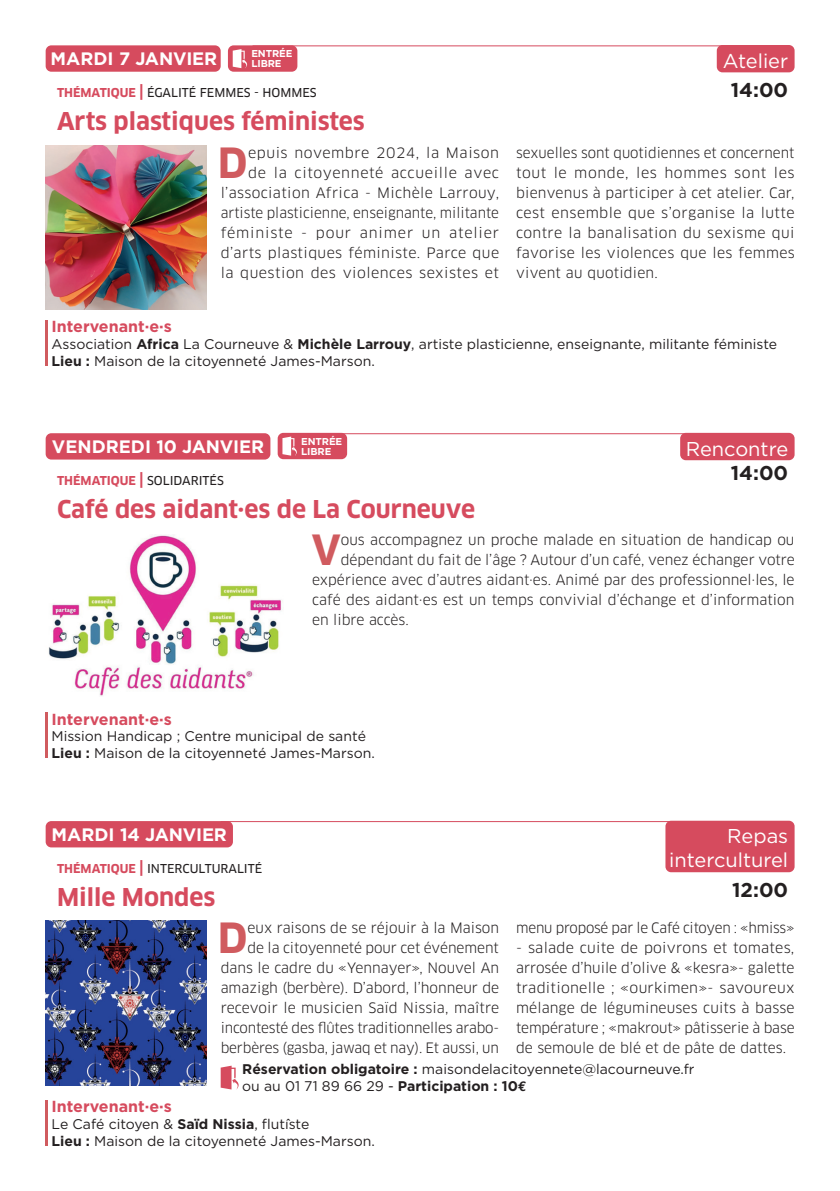
<style>
.page{position:relative;width:840px;height:1191px;background:#fff}
.page>*{position:absolute;margin:0;border:0;box-sizing:border-box;transform-origin:0 0}
.t1{font:700 40.6px "Clan OT";color:#d05b5f}
.t2{font:700 24px "Clan OT";color:#d64b5e}
.t3{font:20px/24px "Gotham";color:#fff;text-align:right}
.t4{font:700 20px "Gotham";color:#231f20}
.t5{font:700 18px "Gotham";letter-spacing:-.01em;color:#fff}
.t6{font:700 16px "Gotham";color:#d64b5e}
.t7{font:14px/20px "Clan OT";color:#231f20;text-align:justify}
.t8{font:14px/16.8px "Gotham";color:#231f20}
.t9{font:14px/20px "Clan OT";letter-spacing:.025em;color:#231f20;text-align:right}
.t10{font:12px "Clan OT News";color:#231f20}
.t11{font:700 10px/10px "Gotham";letter-spacing:-.01em;color:#fff}
.s1{font-family:"Clan OT";font-weight:700;color:#d64b5e}
.s2{font-family:"Clan OT";font-weight:700;font-size:16px;color:#d64b5e}
.s3{font-weight:700}
.s4{font-family:"Euro Mono";font-weight:700}
</style>
<div class="page">
<hr style="left:252px;top:45px;width:470px;height:1px;background:#d64b5e">
<hr style="left:220px;top:821px;width:502px;height:1px;background:#d64b5e">
<hr style="left:301px;top:433px;width:421px;height:1px;background:#d64b5e">
<div style="left:46px;top:45px;width:174px;height:27px;background:#d64b5e;border-radius:6px"></div>
<div style="left:228px;top:45px;width:69px;height:27px;background:#d64b5e;border-radius:6px"></div>
<div style="left:46px;top:821px;width:187px;height:26px;background:#d64b5e;border-radius:6px"></div>
<div style="left:46px;top:433px;width:224px;height:26px;background:#d64b5e;border-radius:6px"></div>
<div style="left:716px;top:45px;width:78px;height:27px;background:#d64b5e;border-radius:6px"></div>
<div style="left:665px;top:820px;width:129px;height:52px;background:#d64b5e;border-radius:6px"></div>
<div style="left:679px;top:433px;width:115px;height:27px;background:#d64b5e;border-radius:6px"></div>
<img style="left:45px;top:145px;width:161px;height:165px">
<img style="left:45px;top:921px;width:161px;height:164px">
<hr style="left:45px;top:320px;width:3px;height:45px;background:#d05b5f">
<hr style="left:45px;top:1100px;width:3px;height:45px;background:#d05b5f">
<hr style="left:45px;top:713px;width:3px;height:45px;background:#d05b5f">
<svg style="left:232px;top:49px;width:16px;height:19px"></svg>
<svg style="left:220px;top:1065px;width:19px;height:24px"></svg>
<img style="left:48px;top:534px;width:235px;height:162px">
<div style="left:277px;top:433px;width:70px;height:26px;background:#d64b5e;border-radius:6px"></div>
<svg style="left:282px;top:436px;width:15px;height:20px"></svg>
<p class="t11" style="left:251px;top:48px;width:43px">ENTRÉE<br>LIBRE</p>
<p class="t10" style="left:57px;top:85px;width:261px"><span class="s1">THÉMATIQUE</span> <span class="s2">|</span> ÉGALITÉ FEMMES - HOMMES</p>
<p class="t5" style="left:51px;top:48px;width:168px">MARDI 7 JANVIER</p>
<h2 class="t2" style="left:57px;top:108px;width:309px">Arts plastiques féministes</h2>
<h3 class="t3" style="left:722px;top:48px;width:67px">Atelier</h3>
<h3 class="t4" style="left:730px;top:79px;width:59px">14:00</h3>
<p class="t9" style="left:220px;top:142px;width:280px">epuis novembre 2024, la Maison<br>de la citoyenneté accueille avec l’association Africa - Michèle Larrouy, artiste plasticienne, enseignante, militante féministe - pour animer un atelier d’arts plastiques féministe. Parce que la question des violences sexistes et</p>
<p class="t7" style="left:516px;top:142px;width:280px">sexuelles sont quotidiennes et concernent tout le monde, les hommes sont les bienvenus à participer à cet atelier. Car, cest ensemble que s’organise la lutte contre la banalisation du sexisme qui favorise les violences que les femmes vivent au quotidien.</p>
<h1 class="t1" style="left:218px;top:139px;width:31px">D</h1>
<p class="t6" style="left:51px;top:317px;width:122px">Intervenant·e·s</p>
<p class="t8" style="left:51px;top:335px;width:726px">Association <span class="s3">Africa</span> La Courneuve &amp; <span class="s3">Michèle Larrouy</span>, artiste plasticienne, enseignante, militante féministe<br><span class="s3">Lieu :</span> Maison de la citoyenneté James-Marson.</p>
<p class="t5" style="left:52px;top:436px;width:213px">VENDREDI 10 JANVIER</p>
<p class="t11" style="left:301px;top:436px;width:43px">ENTRÉE<br>LIBRE</p>
<p class="t10" style="left:57px;top:473px;width:168px"><span class="s1">THÉMATIQUE</span> <span class="s2">|</span> SOLIDARITÉS</p>
<h2 class="t2" style="left:57px;top:495px;width:419px">Café des aidant·es de La Courneuve</h2>
<h3 class="t3" style="left:685px;top:436px;width:104px">Rencontre</h3>
<h3 class="t4" style="left:730px;top:461px;width:59px">14:00</h3>
<h1 class="t1" style="left:312px;top:527px;width:30px">V</h1>
<p class="t7" style="left:340px;top:530px;width:455px">ous accompagnez un proche malade en situation de handicap ou</p>
<p class="t7" style="left:340px;top:550px;width:455px">dépendant du fait de l’âge ? Autour d’un café, venez échanger votre</p>
<p class="t7" style="left:312px;top:570px;width:483px">expérience avec d’autres aidant·es. Animé par des professionnel·les, le</p>
<p class="t7" style="left:312px;top:590px;width:483px">café des aidant·es est un temps convivial d’échange et d’information</p>
<p class="t7" style="left:312px;top:610px;width:98px">en libre accès.</p>
<p class="t6" style="left:51px;top:709px;width:122px">Intervenant·e·s</p>
<p class="t8" style="left:51px;top:727px;width:324px">Mission Handicap ; Centre municipal de santé<br><span class="s3">Lieu :</span> Maison de la citoyenneté James-Marson.</p>
<p class="t5" style="left:52px;top:824px;width:177px">MARDI 14 JANVIER</p>
<p class="t10" style="left:57px;top:861px;width:206px"><span class="s1">THÉMATIQUE</span> <span class="s2">|</span> INTERCULTURALITÉ</p>
<h2 class="t2" style="left:57px;top:883px;width:160px">Mille Mondes</h2>
<h3 class="t3" style="left:668px;top:824px;width:121px">Repas interculturel</h3>
<h3 class="t4" style="left:731px;top:878px;width:58px">12:00</h3>
<p class="t7" style="left:220px;top:918px;width:280px;text-align:right">eux raisons de se réjouir à la Maison<br>de la citoyenneté pour cet événement dans le cadre du «Yennayer», Nouvel An amazigh (berbère). D’abord, l’honneur de recevoir le musicien Saïd Nissia, maître incontesté des flûtes traditionnelles arabo&shy;berbères (gasba, jawaq et nay). Et aussi, un</p>
<p class="t7" style="left:516px;top:918px;width:280px">menu proposé par le Café citoyen : «hmiss»</p>
<h1 class="t1" style="left:218px;top:914px;width:31px">D</h1>
<p class="t7" style="left:516px;top:938px;width:280px">- salade cuite de poivrons et tomates, arrosée d’huile d’olive &amp; «kesra»- galette traditionelle ; «ourkimen»- savoureux mélange de légumineuses cuits à basse température ; «makrout» pâtisserie à base de semoule de blé et de pâte de dattes.</p>
<p class="t8" style="left:242px;top:1060px;width:453px"><span class="s3">Réservation obligatoire :</span> maisondelacitoyennete@lacourneuve.fr ou au 01 71 89 66 29 - <span class="s3">Participation : 10</span><span class="s4">€</span></p>
<p class="t6" style="left:51px;top:1097px;width:122px">Intervenant·e·s</p>
<p class="t8" style="left:51px;top:1115px;width:324px">Le Café citoyen &amp; <span class="s3">Saïd Nissia</span>, flutîste<br><span class="s3">Lieu :</span> Maison de la citoyenneté James-Marson.</p>
</div>
